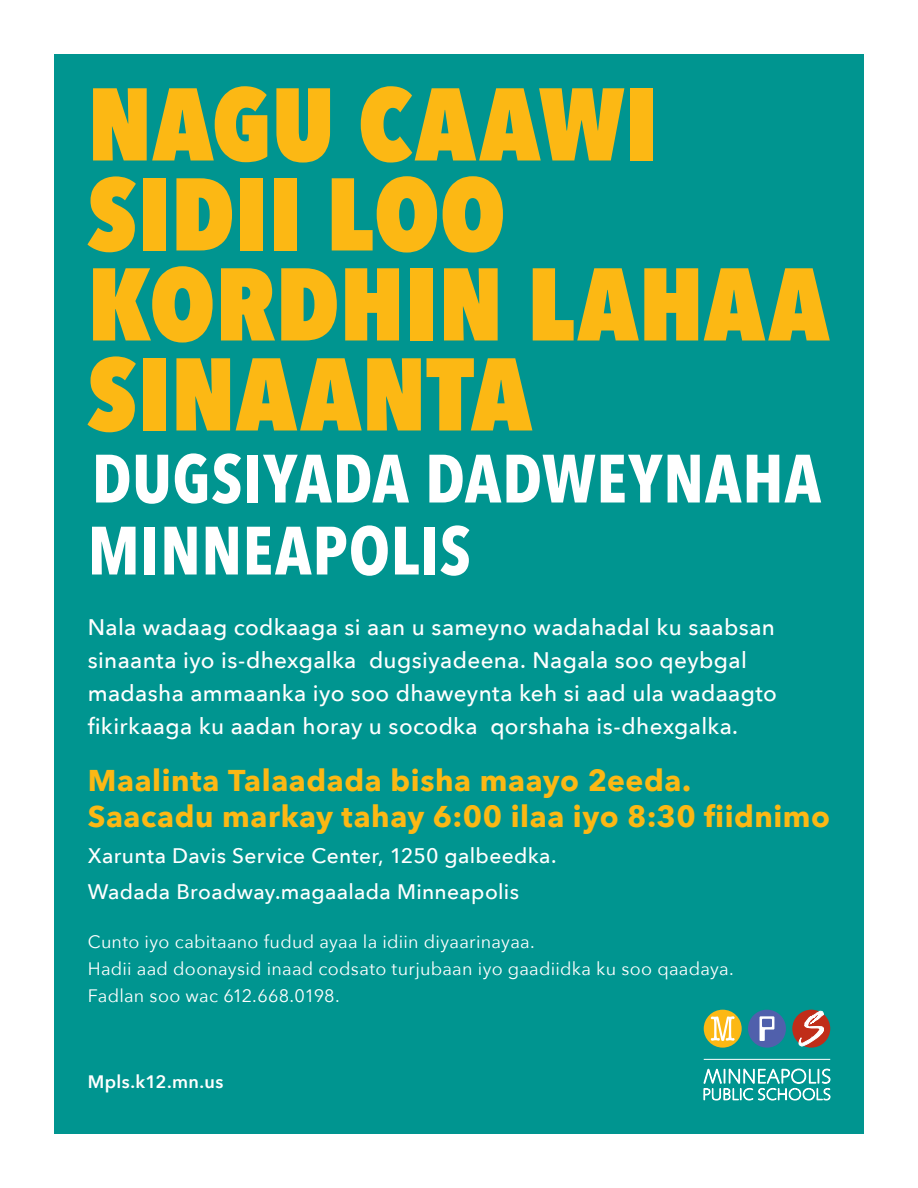
<style>
.page{position:relative;width:918px;height:1188px;background:#fff}
.page>*{position:absolute;margin:0;border:0;box-sizing:border-box;transform-origin:0 0}
.t1{font:800 102px/90px "Avenir Next Condensed";letter-spacing:.005em;color:#fcb814}
.t2{font:700 67.5px/72px "Avenir Next Condensed";letter-spacing:.01em;color:#fff}
.t3{font:700 30px "Avenir Next";letter-spacing:.02em;color:#fcb814}
.t4{font:500 22.5px/33px "Avenir Next";letter-spacing:.015em;color:#fff}
.t5{font:500 21px "Avenir Next";letter-spacing:.015em;color:#fff}
.t6{font:18px "Avenir Next";letter-spacing:.01em;color:#fff}
.t7{font:600 18px "Avenir Next";letter-spacing:.02em;color:#fff}
</style>
<div class="page">
<div style="left:54px;top:54px;width:810px;height:1080px;background:#009590"></div>
<div style="left:704px;top:1010px;width:38px;height:38px;background:#fcb814;border-radius:50%"></div>
<svg style="left:711px;top:1016px;width:24px;height:25px"></svg>
<div style="left:748px;top:1010px;width:38px;height:38px;background:#5060ac;border-radius:50%"></div>
<svg style="left:760px;top:1016px;width:14px;height:25px"></svg>
<div style="left:792px;top:1010px;width:38px;height:38px;background:#c02d19;border-radius:50%"></div>
<svg style="left:799px;top:1011px;width:25px;height:35px"></svg>
<svg style="left:703px;top:1068px;width:127px;height:32px"></svg>
<hr style="left:704px;top:1059px;width:126px;height:1px;background:#fff">
<p class="t1" style="left:88px;top:78px;width:743px">NAGU CAAWI<br>SIDII LOO<br>KORDHIN LAHAA<br>SINAANTA</p>
<p class="t2" style="left:88px;top:442px;width:735px">DUGSIYADA DADWEYNAHA<br>MINNEAPOLIS</p>
<p class="t4" style="left:88px;top:609px;width:691px">Nala wadaag codkaaga si aan u sameyno wadahadal ku saabsan sinaanta iyo is-dhexgalka dugsiyadeena. Nagala soo qeybgal madasha ammaanka iyo soo dhaweynta keh si aad ula wadaagto fikirkaaga ku aadan horay u socodka qorshaha is-dhexgalka.</p>
<p class="t3" style="left:88px;top:755px;width:605px">Maalinta Talaadada bisha maayo 2eeda.</p>
<p class="t3" style="left:88px;top:791px;width:744px">Saacadu markay tahay 6:00 ilaa iyo 8:30 fiidnimo</p>
<p class="t5" style="left:88px;top:838px;width:470px">Xarunta Davis Service Center, 1250 galbeedka.</p>
<p class="t5" style="left:88px;top:874px;width:433px">Wadada Broadway.magaalada Minneapolis</p>
<p class="t6" style="left:88px;top:926px;width:449px">Cunto iyo cabitaano fudud ayaa la idiin diyaarinayaa.</p>
<p class="t6" style="left:88px;top:953px;width:647px">Hadii aad doonaysid inaad codsato turjubaan iyo gaadiidka ku soo qaadaya.</p>
<p class="t6" style="left:88px;top:980px;width:254px">Fadlan soo wac 612.668.0198.</p>
<p class="t7" style="left:88px;top:1066px;width:137px">Mpls.k12.mn.us</p>
</div>
